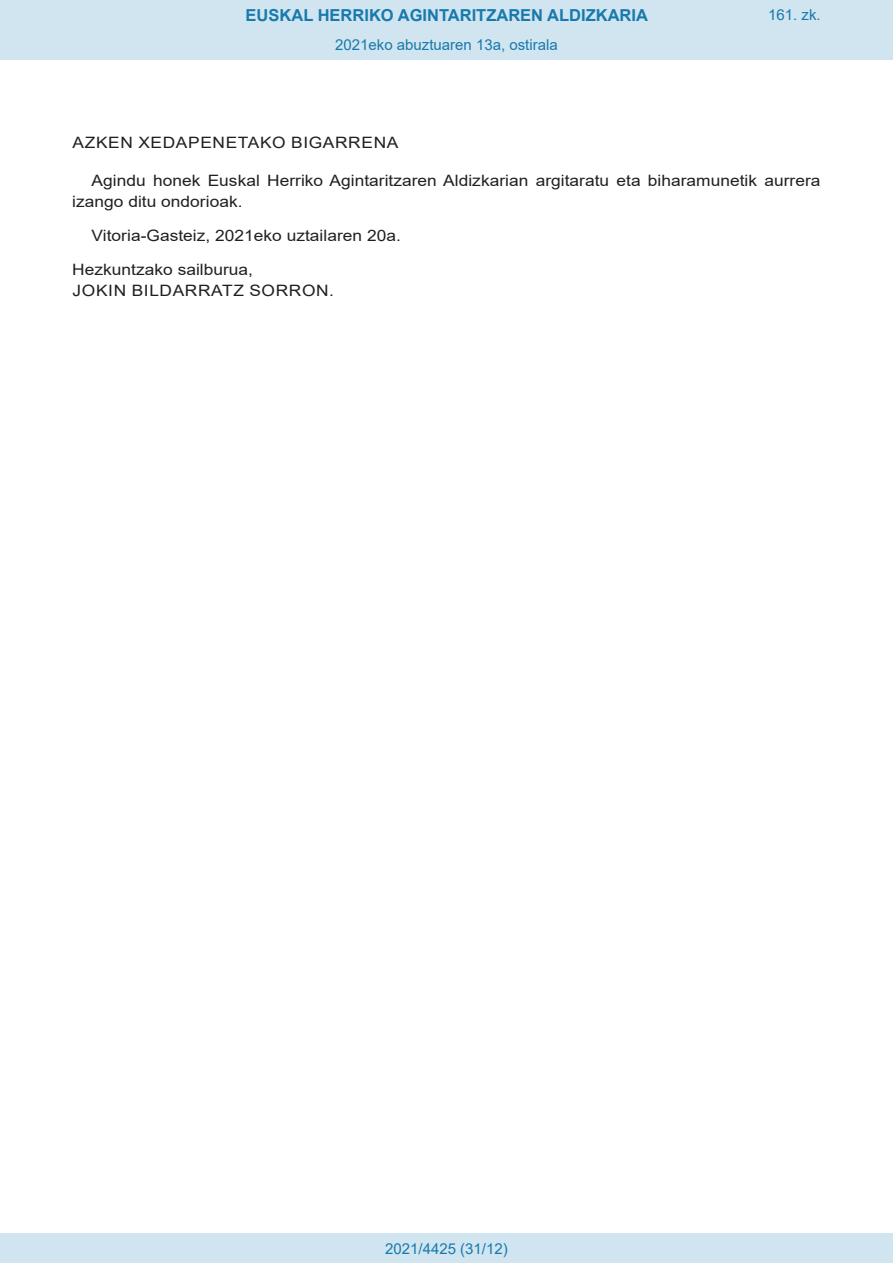
<style>
.page{position:relative;width:893px;height:1263px;background:#fff}
.page>*{position:absolute;margin:0;border:0;box-sizing:border-box;transform-origin:0 0}
.t1{font:700 16.5px "Arial";color:#1879ad}
.BOPVDetalle{font:15.6px/21px "Arial";color:#231f20;scale:1.11 1}
.BOPVFirmaLugFec{font:15.6px "Arial";color:#231f20;scale:1.11 1}
.BOPVDisposicion{font:15.6px "Arial";letter-spacing:.035em;color:#231f20;scale:1.11 1}
.BOPVFirmaNombre{font:15.6px "Arial";letter-spacing:.035em;color:#231f20;scale:1.11 1}
.BOPVFirmaPuesto{font:15.6px "Arial";color:#231f20;scale:1.11 1}
.Paginacion_Centro{font:15px "Arial";color:#1879ad}
</style>
<div class="page">
<div style="left:0;top:0;width:893px;height:60px;background:#d0e5f0"></div>
<div style="left:0;top:1233px;width:893px;height:30px;background:#d0e5f0"></div>
<p class="t1" style="left:246px;top:3px;width:404px">EUSKAL HERRIKO AGINTARITZAREN ALDIZKARIA</p>
<p class="Paginacion_Centro" style="left:335px;top:35px;width:224px">2021eko abuztuaren 13a, ostirala</p>
<p class="Paginacion_Centro" style="left:768px;top:5px;width:54px">161. zk.</p>
<p class="BOPVDisposicion" style="left:73px;top:132px;width:295px">AZKEN XEDAPENETAKO BIGARRENA</p>
<p class="BOPVDetalle" style="left:72px;top:170px;width:676px;text-indent:19px">Agindu honek Euskal Herriko Agintaritzaren Aldizkarian argitaratu eta biharamunetik aurrera izango ditu ondorioak.</p>
<p class="BOPVFirmaLugFec" style="left:92px;top:225px;width:280px">Vitoria-Gasteiz, 2021eko uztailaren 20a.</p>
<p class="BOPVFirmaPuesto" style="left:72px;top:258px;width:164px">Hezkuntzako sailburua,</p>
<p class="BOPVFirmaNombre" style="left:73px;top:279px;width:237px">JOKIN BILDARRATZ SORRON.</p>
<p class="Paginacion_Centro" style="left:385px;top:1238px;width:124px">2021/4425 (31/12)</p>
</div>
